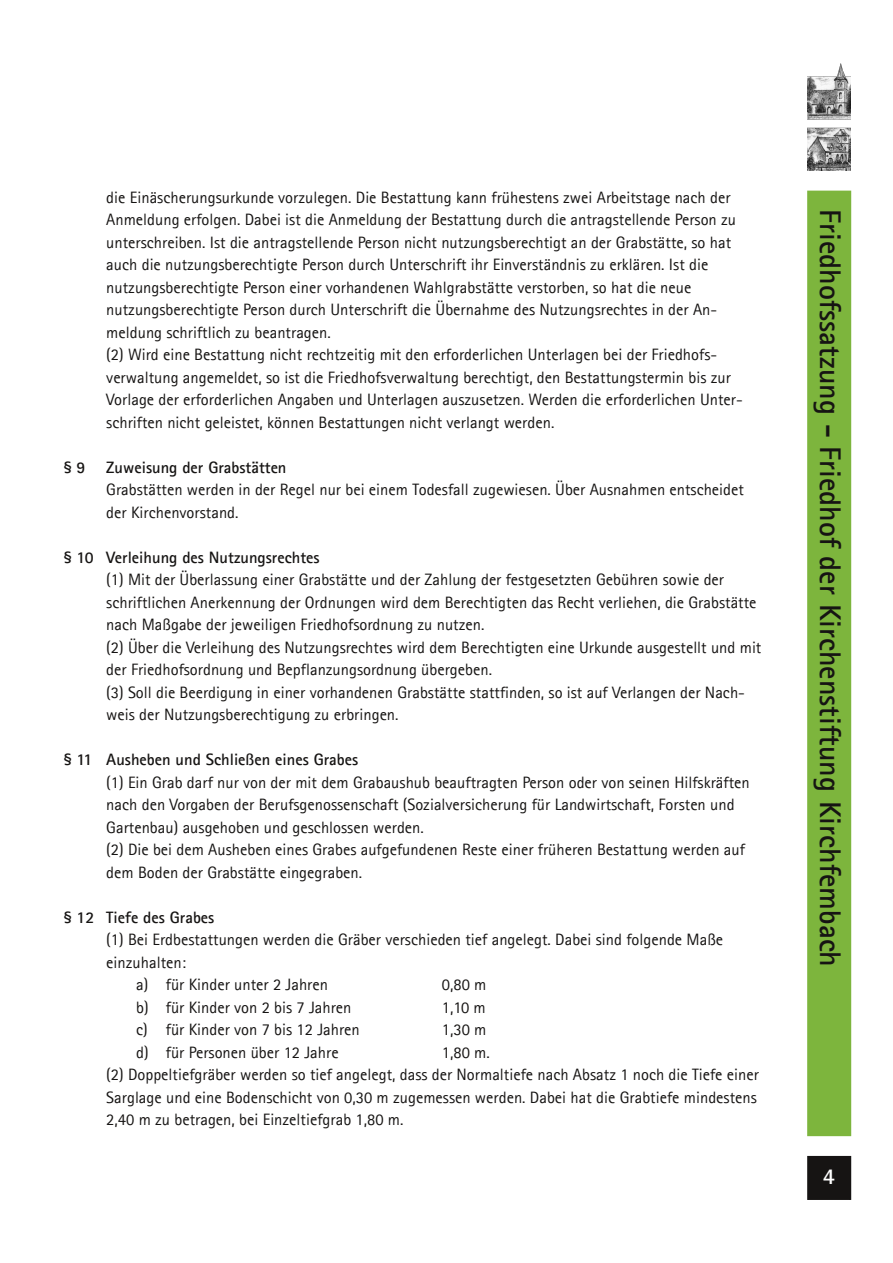
<style>
.page{position:relative;width:893px;height:1263px;background:#fff}
.page>*{position:absolute;margin:0;border:0;box-sizing:border-box;transform-origin:0 0}
.t1{font:700 30px "Agfa Rotis Sans Serif";color:#161413}
.t2{font:700 22.5px "Agfa Rotis Sans Serif";color:#fff}
.t3{font:16.5px/22.5px "Agfa Rotis Sans Serif";color:#161413}
.t4{font:700 16.5px "Agfa Rotis Sans Serif";color:#161413}
</style>
<div class="page">
<img style="left:808px;top:64px;width:42px;height:106px">
<div style="left:808px;top:1157px;width:42px;height:42px;background:#161413"></div>
<div style="left:807px;top:1156px;width:44px;height:44px;border:2px solid #161413"></div>
<div style="left:808px;top:191px;width:42px;height:944px;background:#7db53d"></div>
<div style="left:807px;top:191px;width:44px;height:945px;border:2px solid #7db53d"></div>
<p class="t3" style="left:106px;top:186px;width:638px">die Einäscherungsurkunde vorzulegen. Die Bestattung kann frühestens zwei Arbeitstage nach der Anmeldung erfolgen. Dabei ist die Anmeldung der Bestattung durch die antragstellende Person zu unterschreiben. Ist die antragstellende Person nicht nutzungsberechtigt an der Grabstätte, so hat auch die nutzungsberechtigte Person durch Unterschrift ihr Einverständnis zu erklären. Ist die nutzungsberechtigte Person einer vorhandenen Wahlgrabstätte verstorben, so hat die neue nutzungsberechtigte Person durch Unterschrift die Übernahme des Nutzungsrechtes in der An&shy;meldung schriftlich zu beantragen.<br>(2) Wird eine Bestattung nicht rechtzeitig mit den erforderlichen Unterlagen bei der Friedhofs&shy;verwaltung angemeldet, so ist die Friedhofsverwaltung berechtigt, den Bestattungstermin bis zur Vorlage der erforderlichen Angaben und Unterlagen auszusetzen. Werden die erforderlichen Unter&shy;schriften nicht geleistet, können Bestattungen nicht verlangt werden.</p>
<p class="t4" style="left:64px;top:457px;width:23px">§ 9</p>
<p class="t4" style="left:106px;top:457px;width:182px">Zuweisung der Grabstätten</p>
<p class="t3" style="left:106px;top:478px;width:639px">Grabstätten werden in der Regel nur bei einem Todesfall zugewiesen. Über Ausnahmen entscheidet der Kirchenvorstand.</p>
<p class="t4" style="left:64px;top:547px;width:257px">§ 10 Verleihung des Nutzungsrechtes</p>
<p class="t3" style="left:106px;top:568px;width:657px">(1) Mit der Überlassung einer Grabstätte und der Zahlung der festgesetzten Gebühren sowie der schriftlichen Anerkennung der Ordnungen wird dem Berechtigten das Recht verliehen, die Grabstätte nach Maßgabe der jeweiligen Friedhofsordnung zu nutzen.<br>(2) Über die Verleihung des Nutzungsrechtes wird dem Berechtigten eine Urkunde ausgestellt und mit der Friedhofsordnung und Bepflanzungsordnung übergeben.<br>(3) Soll die Beerdigung in einer vorhandenen Grabstätte stattfinden, so ist auf Verlangen der Nach&shy;weis der Nutzungsberechtigung zu erbringen.</p>
<p class="t4" style="left:64px;top:749px;width:296px">§ 11 Ausheben und Schließen eines Grabes</p>
<p class="t3" style="left:106px;top:771px;width:645px">(1) Ein Grab darf nur von der mit dem Grabaushub beauftragten Person oder von seinen Hilfskräften nach den Vorgaben der Berufsgenossenschaft (Sozialversicherung für Landwirtschaft, Forsten und Gartenbau) ausgehoben und geschlossen werden.<br>(2) Die bei dem Ausheben eines Grabes aufgefundenen Reste einer früheren Bestattung werden auf dem Boden der Grabstätte eingegraben.</p>
<p class="t4" style="left:64px;top:907px;width:152px">§ 12 Tiefe des Grabes</p>
<p class="t3" style="left:106px;top:928px;width:618px">(1) Bei Erdbestattungen werden die Gräber verschieden tief angelegt. Dabei sind folgende Maße</p>
<p class="t3" style="left:106px;top:951px;width:81px">einzuhalten:</p>
<p class="t3" style="left:136px;top:973px;width:193px">a) für Kinder unter 2 Jahren</p>
<p class="t3" style="left:442px;top:973px;width:46px">0,80 m</p>
<p class="t3" style="left:136px;top:996px;width:217px">b) für Kinder von 2 bis 7 Jahren</p>
<p class="t3" style="left:442px;top:996px;width:46px">1,10 m</p>
<p class="t3" style="left:136px;top:1018px;width:225px">c) für Kinder von 7 bis 12 Jahren</p>
<p class="t3" style="left:442px;top:1018px;width:46px">1,30 m</p>
<p class="t3" style="left:136px;top:1041px;width:204px">d) für Personen über 12 Jahre</p>
<p class="t3" style="left:106px;top:1041px;width:654px;text-indent:335px">1,80 m.<br>(2) Doppeltiefgräber werden so tief angelegt, dass der Normaltiefe nach Absatz 1 noch die Tiefe einer Sarglage und eine Bodenschicht von 0,30 m zugemessen werden. Dabei hat die Grabtiefe mindestens 2,40 m zu betragen, bei Einzeltiefgrab 1,80 m.</p>
<h1 class="t1" style="left:849px;top:209px;width:759px;rotate:90deg">Friedhofssatzung - Friedhof der Kirchenstiftung Kirchfembach</h1>
<h2 class="t2" style="left:823px;top:1162px;width:14px">4</h2>
</div>
